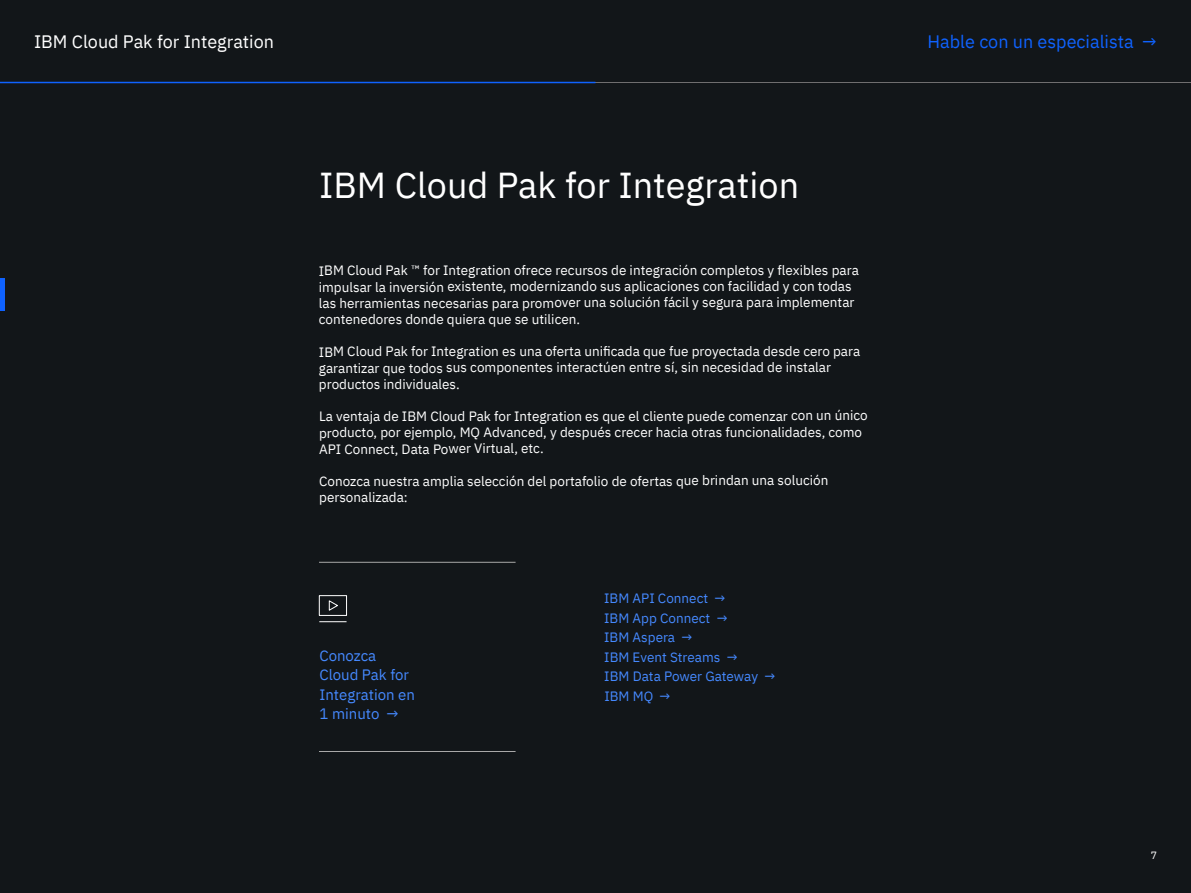
<style>
.page{position:relative;width:1191px;height:893px;background:#121619}
.page>*{position:absolute;margin:0;border:0;box-sizing:border-box;transform-origin:0 0}
.t1{font:36px "IBM Plex Sans";color:#fff}
.t2{font:18px "IBM Plex Sans";color:#fff}
.t3{font:18px "IBM Plex Sans";color:#0f62fe}
.t4{font:15px/19.5px "IBM Plex Sans";color:#4589ff}
.t5{font:13.5px/16.4px "IBM Plex Sans";color:#fff}
.t6{font:13.5px/19.5px "IBM Plex Sans";color:#4589ff}
.t7{font:10.5px "IBM Plex Sans";color:#fff}
</style>
<div class="page">
<hr style="left:0;top:82px;width:1191px;height:1px;background:#706f70">
<hr style="left:319px;top:751px;width:196px;height:1px;background:#a8a8a8">
<hr style="left:319px;top:562px;width:196px;height:1px;background:#a8a8a8">
<hr style="left:0;top:82px;width:595px;height:1px;background:#0f62fe">
<hr style="left:0;top:278px;width:4px;height:32px;background:#0f62fe">
<svg style="left:319px;top:595px;width:28px;height:27px"></svg>
<h2 class="t2" style="left:34px;top:28px;width:241px">IBM Cloud Pak for Integration</h2>
<h1 class="t1" style="left:319px;top:158px;width:481px">IBM Cloud Pak for Integration</h1>
<p class="t5" style="left:319px;top:261px;width:541px">IBM Cloud Pak ™ for Integration ofrece recursos de integración completos y flexibles para impulsar la inversión existente, modernizando sus aplicaciones con facilidad y con todas las herramientas necesarias para promover una solución fácil y segura para implementar contenedores donde quiera que se utilicen.</p>
<p class="t5" style="left:319px;top:342px;width:543px">IBM Cloud Pak for Integration es una oferta unificada que fue proyectada desde cero para garantizar que todos sus componentes interactúen entre sí, sin necesidad de instalar productos individuales.</p>
<p class="t5" style="left:319px;top:407px;width:550px">La ventaja de IBM Cloud Pak for Integration es que el cliente puede comenzar con un único producto, por ejemplo, MQ Advanced, y después crecer hacia otras funcionalidades, como<br>API Connect, Data Power Virtual, etc.</p>
<p class="t5" style="left:319px;top:471px;width:511px">Conozca nuestra amplia selección del portafolio de ofertas que brindan una solución personalizada:</p>
<p class="t4" style="left:319px;top:645px;width:97px">Conozca<br>Cloud Pak for<br>Integration en<br>1 minuto →</p>
<p class="t6" style="left:604px;top:588px;width:173px">IBM API Connect →<br>IBM App Connect →<br>IBM Aspera →<br>IBM Event Streams →<br>IBM Data Power Gateway →<br>IBM MQ →</p>
<h2 class="t3" style="left:927px;top:28px;width:231px">Hable con un especialista →</h2>
<p class="t7" style="left:1150px;top:847px;width:8px">7</p>
</div>
